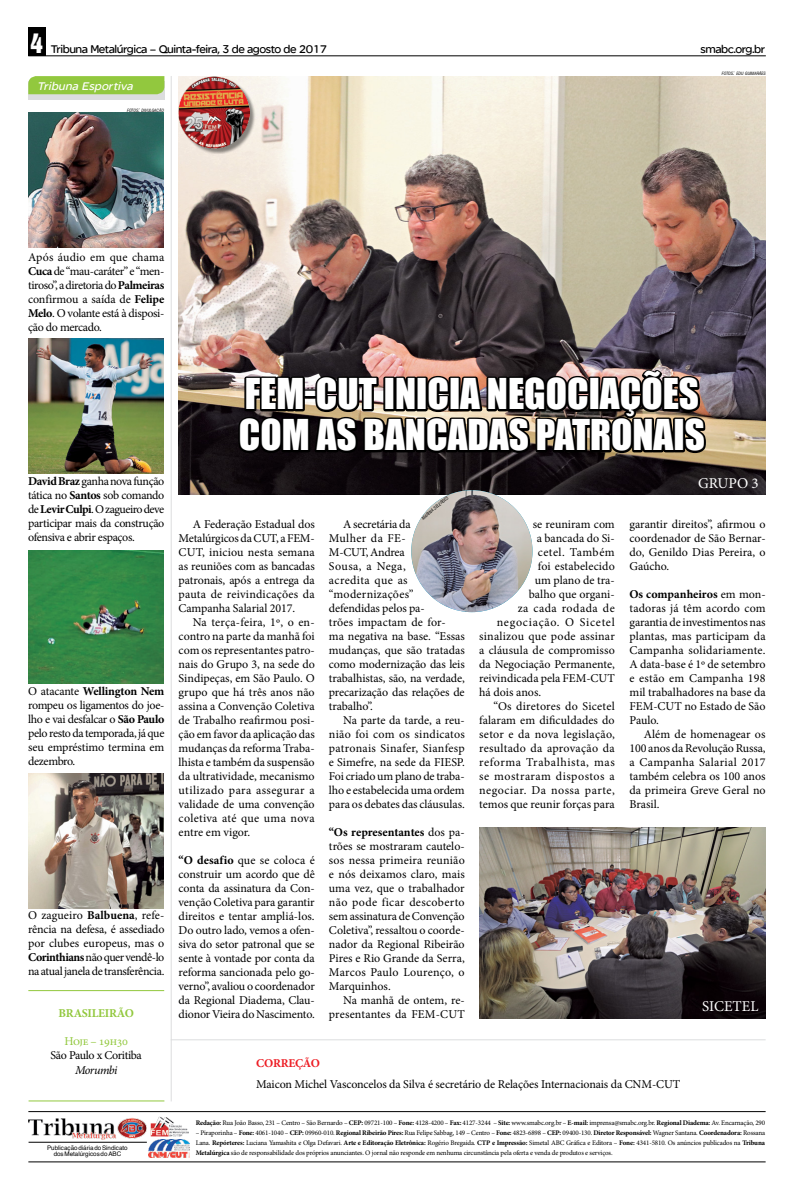
<style>
.page{position:relative;width:794px;height:1191px;background:#fff}
.page>*{position:absolute;margin:0;border:0;box-sizing:border-box;transform-origin:0 0}
.t1{font:39px/41px "Impact";color:#fff}
.t2{font:15px "Minion Pro";color:#fff}
.t3{font:12px/14px "Minion Pro";letter-spacing:-.005em;color:#000;text-align:justify}
.t4{font:12px "SE Optimist Semi";letter-spacing:-.04em;color:#000}
.t5{font:12px "Minion Pro";letter-spacing:.035em;color:#000}
.t6{font:12px "Minion Pro";letter-spacing:.015em;color:#000}
.t7{font:12px "Minion Pro";letter-spacing:.02em;color:#000}
.t8{font:12px "Minion Pro";letter-spacing:.025em;color:#000}
.t9{font:12px "Minion Pro";letter-spacing:.045em;color:#000}
.t10{font:12px "Minion Pro";letter-spacing:.06em;color:#000}
.t11{font:12px "Minion Pro";letter-spacing:-.03em;color:#000}
.t12{font:italic 12px "SE Optimist Semi";color:#fff}
.t13{font:700 12px "Minion Pro";color:#92c83e}
.t14{font:12px "Minion Pro";letter-spacing:-.03em;color:#92c83e}
.t15{font:700 12px "Minion Pro";color:#ed1d24}
.t16{font:italic 12px "Minion Pro";letter-spacing:-.04em;color:#000}
.t17{font:7px/10px "Minion Pro";letter-spacing:-.02em;color:#000;text-align:justify}
.t18{font:6.2px/6.2px "Helvetica";color:#000;text-align:center}
.t19{font:italic condensed 4.4px "Swiss 721 BT";color:#000}
.s1{font-family:"Helvetica Inserat";font-size:25px;color:#fff}
.s2{font-size:6.2px}
.s3{font-weight:700}
</style>
<div class="page">
<img style="left:479px;top:827px;width:286px;height:191px">
<img style="left:179px;top:76px;width:587px;height:419px">
<img style="left:29px;top:1118px;width:118px;height:22px">
<hr style="left:28px;top:1111px;width:737px;height:1px;background:#000">
<div style="left:28px;top:27px;width:17px;height:29px;background:#000"></div>
<hr style="left:28px;top:55px;width:738px;height:1px;background:#000">
<img style="left:148px;top:1139px;width:41px;height:18px">
<hr style="left:28px;top:1161px;width:737px;height:1px;background:#000">
<hr style="left:29px;top:1141px;width:118px;height:1px;background:#000">
<img style="left:151px;top:1116px;width:37px;height:20px">
<svg style="left:28px;top:94px;width:136px;height:6px"></svg>
<svg style="left:28px;top:76px;width:136px;height:18px;background:#93c841"></svg>
<img style="left:29px;top:112px;width:135px;height:135px">
<img style="left:29px;top:339px;width:135px;height:135px">
<img style="left:29px;top:550px;width:135px;height:134px">
<img style="left:29px;top:773px;width:135px;height:135px">
<hr style="left:171px;top:76px;width:1px;height:1025px;background:#dcddde">
<img style="left:235px;top:328px;width:474px;height:135px">
<hr style="left:28px;top:990px;width:136px;height:1px;background:#92c83e">
<hr style="left:29px;top:1100px;width:135px;height:1px;background:#92c83e">
<div style="left:180px;top:78px;width:76px;height:76px;background:#000;opacity:.45"></div>
<img style="left:179px;top:76px;width:70px;height:72px">
<img style="left:411px;top:490px;width:121px;height:122px">
<hr style="left:171px;top:1039px;width:594px;height:1px;background:#dcddde">
<p class="t4" style="left:30px;top:42px;width:298px"><span class="s1">4</span> Tribuna Metalúrgica – Quinta-feira, 3 de agosto de 2017</p>
<p class="t12" style="left:37px;top:79px;width:100px">Tribuna Esportiva</p>
<p class="t19" style="left:127px;top:107px;width:38px">FOTOS<span class="s2">:</span> DIVULGAÇÃO</p>
<p class="t3" style="left:28px;top:250px;width:138px">Após áudio em que chama <span class="s3">Cuca</span> de “mau-caráter” e “men&shy;tiroso”, a diretoria do <span class="s3">Palmeiras </span>confirmou a saída de <span class="s3">Felipe Melo</span>. O volante está à disposi&shy;ção do mercado.</p>
<p class="t4" style="left:700px;top:42px;width:66px">smabc.org.br</p>
<p class="t19" style="left:722px;top:71px;width:45px">FOTOS<span class="s2">:</span> EDU GUIMARÃES</p>
<p class="t3" style="left:28px;top:474px;width:138px"><span class="s3">David Braz</span> ganha nova função tática no <span class="s3">Santos</span> sob comando de <span class="s3">Levir Culpi</span>. O zagueiro deve participar mais da construção ofensiva e abrir espaços.</p>
<p class="t3" style="left:28px;top:684px;width:138px">O atacante <span class="s3">Wellington Nem </span>rompeu os ligamentos do joe&shy;lho e vai desfalcar o <span class="s3">São Paulo </span>pelo resto da temporada, já que seu empréstimo termina em dezembro.</p>
<p class="t3" style="left:28px;top:908px;width:138px">O zagueiro <span class="s3">Balbuena</span>, refe&shy;rência na defesa, é assediado por clubes europeus, mas o <span class="s3">Corinthians</span> não quer vendê-lo na atual janela de transferência.</p>
<p class="t13" style="left:59px;top:1005px;width:15px">Brasileir</p>
<p class="t13" style="left:117px;top:1005px;width:16px">ão</p>
<p class="t14" style="left:64px;top:1033px;width:65px">Hoje – 19h30</p>
<p class="t11" style="left:51px;top:1047px;width:93px">São Paulo x Coritiba</p>
<p class="t16" style="left:75px;top:1061px;width:44px">Morumbi</p>
<p class="t18" style="left:47px;top:1144px;width:82px">Publicação diária do Sindicato dos Metalúrgicos do ABC</p>
<h1 class="t1" style="left:239px;top:372px;width:467px">FEM-CUT INICIA NEGOCIAÇÕES<br>COM AS BANCADAS PATRONAIS</h1>
<p class="t3" style="left:179px;top:517px;width:138px;text-indent:14px">A Federação Estadual dos Metalúrgicos da CUT, a FEM-CUT, iniciou nesta semana as reuniões com as bancadas patronais, após a entrega da pauta de reivindicações da Campanha Salarial 2017.</p>
<p class="t3" style="left:179px;top:615px;width:138px;text-indent:14px">Na terça-feira, 1º, o en&shy;contro na parte da manhã foi com os representantes patro&shy;nais do Grupo 3, na sede do Sindipeças, em São Paulo. O grupo que há três anos não assina a Convenção Coletiva de Trabalho reafirmou posi&shy;ção em favor da aplicação das mudanças da reforma Traba&shy;lhista e também da suspensão da ultratividade, mecanismo utilizado para assegurar a validade de uma convenção coletiva até que uma nova entre em vigor.</p>
<p class="t3" style="left:179px;top:853px;width:138px"><span class="s3">“O desafio</span> que se coloca é construir um acordo que dê conta da assinatura da Con&shy;venção Coletiva para garantir direitos e tentar ampliá-los.<br>Do outro lado, vemos a ofen&shy;siva do setor patronal que se sente à vontade por conta da reforma sancionada pelo go&shy;verno”, avaliou o coordenador da Regional Diadema, Clau&shy;dionor Vieira do Nascimento.</p>
<p class="t19" style="left:421px;top:516px;width:35px;rotate:-40deg">MARINA SELERGES</p>
<p class="t3" style="left:329px;top:517px;width:137px;text-align:left;text-indent:14px">A secretária da<br>Mulher da FE-<br>M-CUT, Andrea<br>Sousa, a Nega,<br>acredita que as “modernizações” defendidas pelos pa-<br>trões impactam de for-<br>ma negativa na base. “Essas mudanças, que são tratadas como modernização das leis trabalhistas, são, na verdade, precarização das relações de trabalho”.</p>
<p class="t3" style="left:329px;top:713px;width:137px;text-indent:14px">Na parte da tarde, a reu&shy;nião foi com os sindicatos patronais Sinafer, Sianfesp e Simefre, na sede da FIESP.<br>Foi criado um plano de traba&shy;lho e estabelecida uma ordem para os debates das cláusulas.</p>
<p class="t3" style="left:329px;top:825px;width:137px"><span class="s3">“Os representantes</span> dos pa&shy;trões se mostraram cautelo&shy;sos nessa primeira reunião e nós deixamos claro, mais uma vez, que o trabalhador não pode ficar descoberto sem assinatura de Convenção Coletiva”, ressaltou o coorde&shy;nador da Regional Ribeirão Pires e Rio Grande da Serra, Marcos Paulo Lourenço, o Marquinhos.</p>
<p class="t3" style="left:329px;top:993px;width:137px;text-align:right">Na manhã de ontem, re&shy;presentantes da FEM-CUT</p>
<p class="t15" style="left:256px;top:1054px;width:17px">Corre</p>
<p class="t15" style="left:295px;top:1054px;width:24px">ção</p>
<p class="t3" style="left:533px;top:517px;width:83px">se reuniram com</p>
<p class="t3" style="left:537px;top:531px;width:79px">a bancada do Si-</p>
<p class="t5" style="left:538px;top:544px;width:78px">cetel. Também</p>
<p class="t3" style="left:538px;top:559px;width:79px">foi estabelecido</p>
<p class="t3" style="left:535px;top:573px;width:82px">um plano de tra-</p>
<p class="t3" style="left:529px;top:587px;width:87px">balho que organi-</p>
<p class="t3" style="left:518px;top:601px;width:98px">za cada rodada de</p>
<p class="t10" style="left:497px;top:614px;width:119px">negociação. O Sicetel</p>
<p class="t6" style="left:479px;top:628px;width:137px">sinalizou que pode assinar</p>
<p class="t3" style="left:479px;top:643px;width:137px">a cláusula de compromisso</p>
<p class="t3" style="left:479px;top:657px;width:137px">da Negociação Permanente,</p>
<p class="t3" style="left:479px;top:671px;width:137px">reivindicada pela FEM-CUT</p>
<p class="t3" style="left:479px;top:685px;width:63px">há dois anos.</p>
<p class="t6" style="left:493px;top:698px;width:123px">“Os diretores do Sicetel</p>
<p class="t3" style="left:479px;top:713px;width:137px">falaram em dificuldades do</p>
<p class="t7" style="left:479px;top:726px;width:137px">setor e da nova legislação,</p>
<p class="t8" style="left:479px;top:740px;width:137px">resultado da aprovação da</p>
<p class="t9" style="left:479px;top:754px;width:137px">reforma Trabalhista, mas</p>
<p class="t5" style="left:479px;top:768px;width:137px">se mostraram dispostos a</p>
<p class="t5" style="left:479px;top:782px;width:137px">negociar. Da nossa parte,</p>
<p class="t3" style="left:479px;top:797px;width:137px">temos que reunir forças para</p>
<p class="t2" style="left:698px;top:473px;width:11px">grupo</p>
<p class="t2" style="left:751px;top:473px;width:9px">3</p>
<p class="t3" style="left:629px;top:517px;width:138px">garantir direitos”, afirmou o coordenador de São Bernar&shy;do, Genildo Dias Pereira, o Gaúcho.</p>
<p class="t3" style="left:629px;top:587px;width:138px"><span class="s3">Os companheiros</span> em mon&shy;tadoras já têm acordo com garantia de investimentos nas plantas, mas participam da Campanha solidariamente.<br>A data-base é 1º de setembro e estão em Campanha 198 mil trabalhadores na base da FEM-CUT no Estado de São Paulo.</p>
<p class="t3" style="left:629px;top:727px;width:138px;text-indent:14px">Além de homenagear os 100 anos da Revolução Russa, a Campanha Salarial 2017 também celebra os 100 anos da primeira Greve Geral no Brasil.</p>
<p class="t2" style="left:702px;top:996px;width:17px">Sicetel</p>
<p class="t3" style="left:256px;top:1076px;width:425px">Maicon Michel Vasconcelos da Silva é secretário de Relações Internacionais da CNM-CUT</p>
<p class="t17" style="left:196px;top:1117px;width:571px"><span class="s3">Redação:</span> Rua João Basso, 231 – Centro – São Bernardo – <span class="s3">CEP:</span> 09721-100 – <span class="s3">Fone:</span> 4128-4200 – <span class="s3">Fax:</span> 4127-3244 – <span class="s3">Site:</span> www.smabc.org.br – <span class="s3">E-mail:</span> imprensa@smabc.org.br. <span class="s3">Regional Diadema:</span> Av. Encarnação, 290</p>
<p class="t17" style="left:196px;top:1127px;width:571px">– Piraporinha – <span class="s3">Fone:</span> 4061-1040 – <span class="s3">CEP:</span> 09960-010. <span class="s3">Regional Ribeirão Pires:</span> Rua Felipe Sabbag, 149 – Centro – <span class="s3">Fone:</span> 4823-6898 – <span class="s3">CEP:</span> 09400-130. <span class="s3">Diretor Responsável:</span> Wagner Santana. <span class="s3">Coordenadora:</span> Rossana Lana. <span class="s3">Repórteres:</span> Luciana Yamashita e Olga Defavari. <span class="s3">Arte e Editoração Eletrônica:</span> Rogério Bregaida. <span class="s3">CTP e Impressão:</span> Simetal ABC Gráfica e Editora – <span class="s3">Fone:</span> 4341-5810. Os anúncios publicados na <span class="s3">Tribuna Metalúrgica</span> são de responsabilidade dos próprios anunciantes. O jornal não responde em nenhuma circunstância pela oferta e venda de produtos e serviços.</p>
</div>
